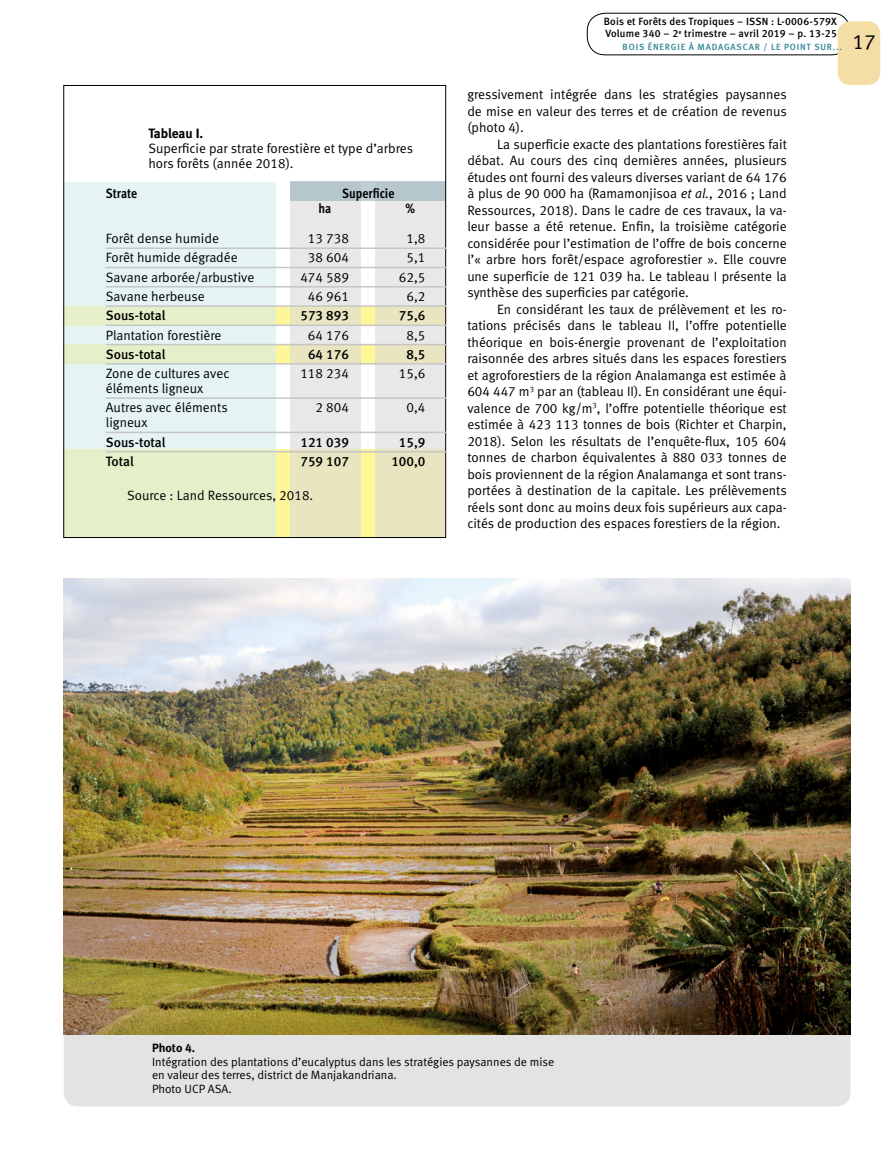
<style>
.page{position:relative;width:893px;height:1149px;background:#fff}
.page>*{position:absolute;margin:0;border:0;box-sizing:border-box;transform-origin:0 0}
.t1{font:21px "Meta Normal LF";color:#000}
.t2{font:13.5px/16.5px "Meta Normal LF";color:#000;text-align:justify}
.t3{font:13.5px "Meta Medium LF";color:#000}
.t4{font:13.5px "Meta Cond Bold LF";color:#000}
.t5{font:13.5px "Meta Bold LF";letter-spacing:-.005em;color:#000}
.t6{font:12px/13.5px "Meta Normal LF";color:#000}
.t7{font:12px "Meta Bold LF";color:#000}
.t8{font:10.5px/12px "Meta Medium LF";letter-spacing:.02em;color:#000}
.t9{font:9px "Meta Medium LF";letter-spacing:.09em;color:#2f8593}
.s1{font-style:italic}
</style>
<div class="page">
<div style="left:587px;top:13px;width:263px;height:42px;border:1px solid #000;border-radius:18px"></div>
<div style="left:838px;top:21px;width:42px;height:64px;background:#f4dea6;border-radius:13px"></div>
<div style="left:64px;top:646px;width:786px;height:460px;background:#e3e3e3;border-radius:14px"></div>
<img style="left:64px;top:578px;width:786px;height:455px">
<div style="left:63px;top:344px;width:383px;height:20px;background:linear-gradient(to bottom,#fff699,#fff699)"></div>
<svg style="left:63px;top:449px;width:383px;height:88px;fill:#fff699"></svg>
<svg style="left:63px;top:306px;width:383px;height:19px"></svg>
<svg style="left:65px;top:182px;width:211px;height:353px;fill:#e5f3f3"></svg>
<svg style="left:290px;top:201px;width:71px;height:334px;fill:#e8e8e8"></svg>
<svg style="left:375px;top:201px;width:69px;height:334px;fill:#e8e8e8"></svg>
<div style="left:290px;top:182px;width:156px;height:19px;background:#b5c7cd"></div>
<hr style="left:106px;top:247px;width:340px;height:2px;background:#c6c6c6">
<hr style="left:106px;top:267px;width:340px;height:1px;background:#c6c6c6">
<hr style="left:106px;top:286px;width:340px;height:1px;background:#c6c6c6">
<hr style="left:106px;top:305px;width:340px;height:2px;background:#c6c6c6">
<hr style="left:106px;top:324px;width:340px;height:2px;background:#c6c6c6">
<hr style="left:106px;top:344px;width:340px;height:1px;background:#c6c6c6">
<hr style="left:106px;top:363px;width:340px;height:1px;background:#c6c6c6">
<hr style="left:106px;top:397px;width:340px;height:2px;background:#c6c6c6">
<hr style="left:106px;top:431px;width:340px;height:2px;background:#c6c6c6">
<hr style="left:106px;top:451px;width:340px;height:1px;background:#c6c6c6">
<p class="t5" style="left:148px;top:125px;width:56px">Tableau I.</p>
<p class="t2" style="left:148px;top:141px;width:266px;line-height:15px">Superficie par strate forestière et type d’arbres hors forêts (année 2018).</p>
<p class="t4" style="left:106px;top:185px;width:33px">Strate</p>
<p class="t4" style="left:342px;top:185px;width:54px">Superficie</p>
<p class="t4" style="left:318px;top:200px;width:14px">ha</p>
<p class="t4" style="left:406px;top:200px;width:11px">%</p>
<p class="t2" style="left:106px;top:230px;width:115px">Forêt dense humide</p>
<p class="t2" style="left:308px;top:230px;width:42px">13 738</p>
<p class="t2" style="left:406px;top:230px;width:20px">1,8</p>
<p class="t2" style="left:106px;top:249px;width:133px">Forêt humide dégradée</p>
<p class="t2" style="left:308px;top:249px;width:42px">38 604</p>
<p class="t2" style="left:406px;top:249px;width:20px">5,1</p>
<p class="t2" style="left:106px;top:268px;width:150px">Savane arborée/arbustive</p>
<p class="t2" style="left:300px;top:268px;width:50px">474 589</p>
<p class="t2" style="left:399px;top:268px;width:28px">62,5</p>
<p class="t2" style="left:106px;top:288px;width:100px">Savane herbeuse</p>
<p class="t2" style="left:308px;top:288px;width:42px">46 961</p>
<p class="t2" style="left:406px;top:288px;width:20px">6,2</p>
<p class="t3" style="left:106px;top:308px;width:61px">Sous-total</p>
<p class="t3" style="left:300px;top:308px;width:50px">573 893</p>
<p class="t3" style="left:399px;top:308px;width:28px">75,6</p>
<p class="t2" style="left:106px;top:326px;width:117px">Plantation forestière</p>
<p class="t2" style="left:308px;top:326px;width:42px">64 176</p>
<p class="t2" style="left:406px;top:326px;width:20px">8,5</p>
<p class="t3" style="left:106px;top:346px;width:61px">Sous-total</p>
<p class="t3" style="left:308px;top:346px;width:42px">64 176</p>
<p class="t3" style="left:406px;top:346px;width:20px">8,5</p>
<p class="t2" style="left:106px;top:365px;width:125px">Zone de cultures avec</p>
<p class="t2" style="left:300px;top:365px;width:50px">118 234</p>
<p class="t2" style="left:399px;top:365px;width:28px">15,6</p>
<p class="t2" style="left:106px;top:378px;width:123px;line-height:19.2px">éléments ligneux<br>Autres avec éléments</p>
<p class="t2" style="left:316px;top:399px;width:35px">2 804</p>
<p class="t2" style="left:406px;top:399px;width:20px">0,4</p>
<p class="t2" style="left:106px;top:414px;width:43px">ligneux</p>
<p class="t3" style="left:106px;top:434px;width:61px">Sous-total</p>
<p class="t3" style="left:300px;top:434px;width:50px">121 039</p>
<p class="t3" style="left:399px;top:434px;width:28px">15,9</p>
<p class="t3" style="left:106px;top:453px;width:29px">Total</p>
<p class="t3" style="left:300px;top:453px;width:50px">759 107</p>
<p class="t3" style="left:391px;top:453px;width:36px">100,0</p>
<p class="t2" style="left:127px;top:487px;width:188px">Source : Land Ressources, 2018.</p>
<p class="t8" style="left:604px;top:16px;width:235px">Bois et Forêts des Tropiques – ISSN : L-0006-579X<br>Volume 340 – 2<sup>e</sup> trimestre – avril 2019 – p. 13-25</p>
<p class="t9" style="left:623px;top:41px;width:221px">BOIS ÉNERGIE À MADAGASCAR / LE POINT SUR...</p>
<h1 class="t1" style="left:852px;top:30px;width:25px">17</h1>
<p class="t2" style="left:467px;top:86px;width:321px">gressivement intégrée dans les stratégies paysannes de mise en valeur des terres et de création de revenus (photo 4).</p>
<p class="t2" style="left:467px;top:135px;width:321px;text-indent:30px">La superficie exacte des plantations forestières fait débat. Au cours des cinq dernières années, plusieurs études ont fourni des valeurs diverses variant de 64 176 à plus de 90 000 ha (Ramamonjisoa <span class="s1">et al.</span>, 2016 ; Land Ressources, 2018). Dans le cadre de ces travaux, la va&shy;leur basse a été retenue. Enfin, la troisième catégorie considérée pour l’estimation de l’offre de bois concerne l’« arbre hors forêt/espace agroforestier ». Elle couvre une superficie de 121 039 ha. Le tableau I présente la synthèse des superficies par catégorie.</p>
<p class="t2" style="left:467px;top:300px;width:321px;text-indent:30px">En considérant les taux de prélèvement et les ro&shy;tations précisés dans le tableau II, l’offre potentielle théorique en bois-énergie provenant de l’exploitation raisonnée des arbres situés dans les espaces forestiers et agroforestiers de la région Analamanga est estimée à 604 447 m<sup>3</sup> par an (tableau II). En considérant une équi&shy;valence de 700 kg/m<sup>3</sup>, l’offre potentielle théorique est estimée à 423 113 tonnes de bois (Richter et Charpin, 2018). Selon les résultats de l’enquête-flux, 105 604 tonnes de charbon équivalentes à 880 033 tonnes de bois proviennent de la région Analamanga et sont trans&shy;portées à destination de la capitale. Les prélèvements réels sont donc au moins deux fois supérieurs aux capa&shy;cités de production des espaces forestiers de la région.</p>
<p class="t7" style="left:152px;top:1040px;width:45px">Photo 4.</p>
<p class="t6" style="left:152px;top:1054px;width:404px">Intégration des plantations d’eucalyptus dans les stratégies paysannes de mise en valeur des terres, district de Manjakandriana.<br>Photo UCP ASA.</p>
</div>
